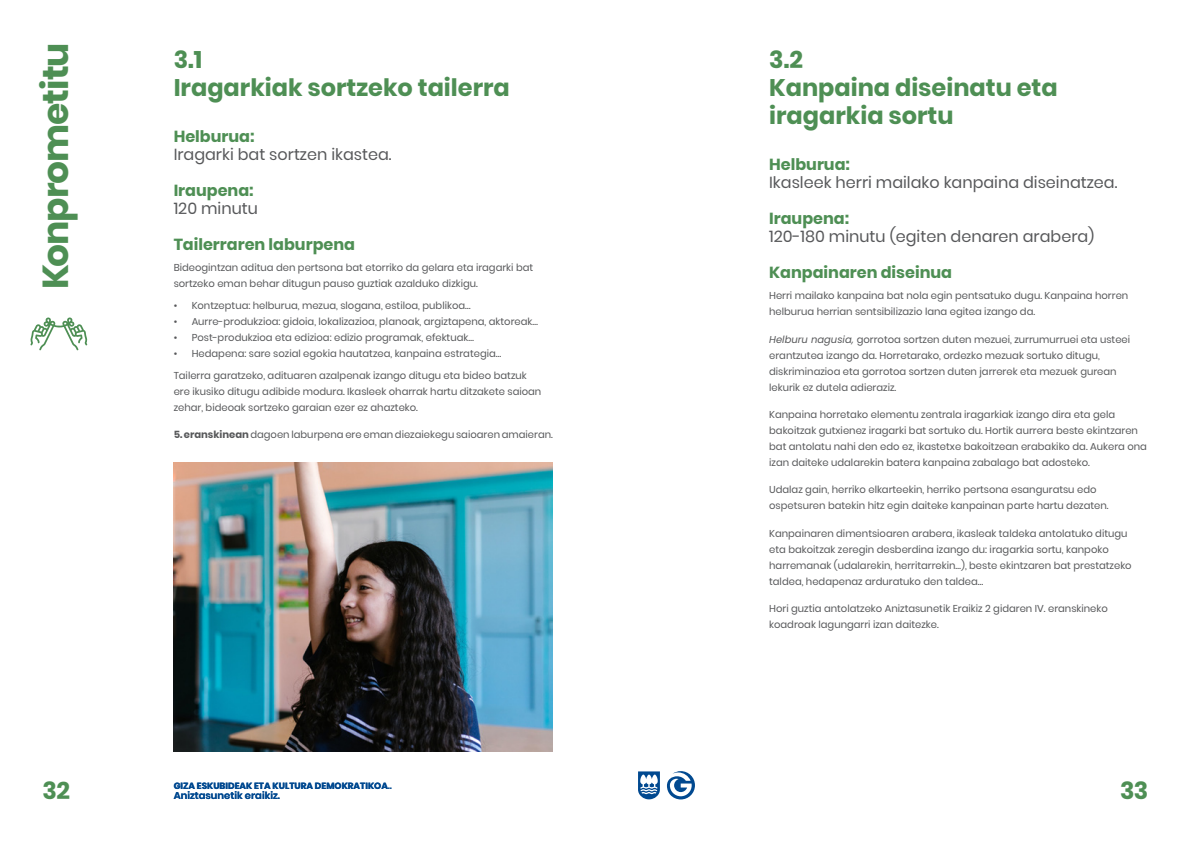
<style>
.page{position:relative;width:1191px;height:842px;background:#fff}
.page>*{position:absolute;margin:0;border:0;box-sizing:border-box;transform-origin:0 0}
.t1{font:700 36px "Poppins";letter-spacing:-.03em;color:#4e8f54}
.Titular_Poppins_24_2{font:700 24px/28px "Poppins";color:#4e8f54}
.Subtitulo_Poppins_16{font:16px "Poppins";color:#57585a}
.Subtitulo_Poppins_16-2{font:700 16px "Poppins";color:#4e8f54}
.Parrafo_10_16{font:10px/16px "Poppins";color:#57585a}
.t2{font:600 10px "Poppins";color:#014990}
.t3{font:700 9px "Poppins";color:#014990}
.s1{font-weight:700}
.s2{font-style:italic}
</style>
<div class="page">
<svg style="left:638px;top:771px;width:57px;height:28px"></svg>
<svg style="left:30px;top:317px;width:57px;height:33px"></svg>
<img style="left:174px;top:463px;width:379px;height:288px">
<h1 class="t1" style="left:35px;top:289px;width:248px;rotate:-90deg">Konprometitu</h1>
<p class="Titular_Poppins_24_2" style="left:174px;top:45px;width:30px">3.1</p>
<p class="Titular_Poppins_24_2" style="left:174px;top:73px;width:338px">Iragarkiak sortzeko tailerra</p>
<p class="Subtitulo_Poppins_16-2" style="left:174px;top:127px;width:82px">Helburua:</p>
<p class="Subtitulo_Poppins_16" style="left:174px;top:145px;width:219px">Iragarki bat sortzen ikastea.</p>
<p class="Subtitulo_Poppins_16-2" style="left:174px;top:181px;width:82px">Iraupena:</p>
<p class="Subtitulo_Poppins_16" style="left:174px;top:199px;width:86px">120 minutu</p>
<p class="Subtitulo_Poppins_16-2" style="left:174px;top:235px;width:183px">Tailerraren laburpena</p>
<p class="Parrafo_10_16" style="left:174px;top:260px;width:361px">Bideogintzan aditua den pertsona bat etorriko da gelara eta iragarki bat sortzeko eman behar ditugun pauso guztiak azalduko dizkigu.</p>
<p class="Parrafo_10_16" style="left:174px;top:298px;width:298px">• Kontzeptua: helburua, mezua, slogana, estiloa, publikoa…</p>
<p class="Parrafo_10_16" style="left:174px;top:314px;width:366px">• Aurre-produkzioa: gidoia, lokalizazioa, planoak, argiztapena, aktoreak…</p>
<p class="Parrafo_10_16" style="left:174px;top:330px;width:302px">• Post-produkzioa eta edizioa: edizio programak, efektuak…</p>
<p class="Parrafo_10_16" style="left:174px;top:346px;width:329px">• Hedapena: sare sozial egokia hautatzea, kanpaina estrategia…</p>
<p class="Parrafo_10_16" style="left:174px;top:367px;width:369px">Tailerra garatzeko, adituaren azalpenak izango ditugu eta bideo batzuk ere ikusiko ditugu adibide modura. Ikasleek oharrak hartu ditzakete saioan zehar, bideoak sortzeko garaian ezer ez ahazteko.</p>
<p class="Parrafo_10_16" style="left:174px;top:427px;width:381px"><span class="s1">5. eranskinean</span>dagoen laburpena ere eman diezaiekegu saioaren amaieran.</p>
<p class="Titular_Poppins_24_2" style="left:769px;top:45px;width:35px">3.2</p>
<p class="Titular_Poppins_24_2" style="left:769px;top:73px;width:290px">Kanpaina diseinatu eta iragarkia sortu</p>
<p class="Subtitulo_Poppins_16-2" style="left:769px;top:155px;width:82px">Helburua:</p>
<p class="Subtitulo_Poppins_16" style="left:769px;top:173px;width:350px">Ikasleek herri mailako kanpaina diseinatzea.</p>
<p class="Subtitulo_Poppins_16-2" style="left:769px;top:209px;width:82px">Iraupena:</p>
<p class="Subtitulo_Poppins_16" style="left:769px;top:227px;width:327px">120-180 minutu (egiten denaren arabera)</p>
<p class="Subtitulo_Poppins_16-2" style="left:769px;top:263px;width:184px">Kanpainaren diseinua</p>
<p class="Parrafo_10_16" style="left:769px;top:288px;width:361px">Herri mailako kanpaina bat nola egin pentsatuko dugu. Kanpaina horren helburua herrian sentsibilizazio lana egitea izango da.</p>
<p class="Parrafo_10_16" style="left:769px;top:331px;width:362px"><span class="s2">Helburu nagusia,</span> gorrotoa sortzen duten mezuei, zurrumurruei eta usteei erantzutea izango da. Horretarako, ordezko mezuak sortuko ditugu, diskriminazioa eta gorrotoa sortzen duten jarrerek eta mezuek gurean lekurik ez dutela adieraziz.</p>
<p class="Parrafo_10_16" style="left:769px;top:407px;width:379px">Kanpaina horretako elementu zentrala iragarkiak izango dira eta gela bakoitzak gutxienez iragarki bat sortuko du. Hortik aurrera beste ekintzaren bat antolatu nahi den edo ez, ikastetxe bakoitzean erabakiko da. Aukera ona izan daiteke udalarekin batera kanpaina zabalago bat adosteko.</p>
<p class="Parrafo_10_16" style="left:769px;top:482px;width:341px">Udalaz gain, herriko elkarteekin, herriko pertsona esanguratsu edo ospetsuren batekin hitz egin daiteke kanpainan parte hartu dezaten.</p>
<p class="Parrafo_10_16" style="left:769px;top:525px;width:364px">Kanpainaren dimentsioaren arabera, ikasleak taldeka antolatuko ditugu eta bakoitzak zeregin desberdina izango du: iragarkia sortu, kanpoko harremanak (udalarekin, herritarrekin…), beste ekintzaren bat prestatzeko taldea, hedapenaz arduratuko den taldea…</p>
<p class="Parrafo_10_16" style="left:769px;top:601px;width:340px">Hori guztia antolatzeko Aniztasunetik Eraikiz 2 gidaren IV. eranskineko koadroak lagungarri izan daitezke.</p>
<h2 class="Titular_Poppins_24_2" style="left:43px;top:777px;width:29px">32</h2>
<h2 class="Titular_Poppins_24_2" style="left:1120px;top:777px;width:30px">33</h2>
<p class="t3" style="left:174px;top:780px;width:220px">GIZA ESKUBIDEAK ETA KULTURA DEMOKRATIKOA .</p>
<p class="t2" style="left:174px;top:790px;width:108px">Aniztasunetik eraikiz.</p>
<p class="t3" style="left:388px;top:780px;width:4px">.</p>
</div>
